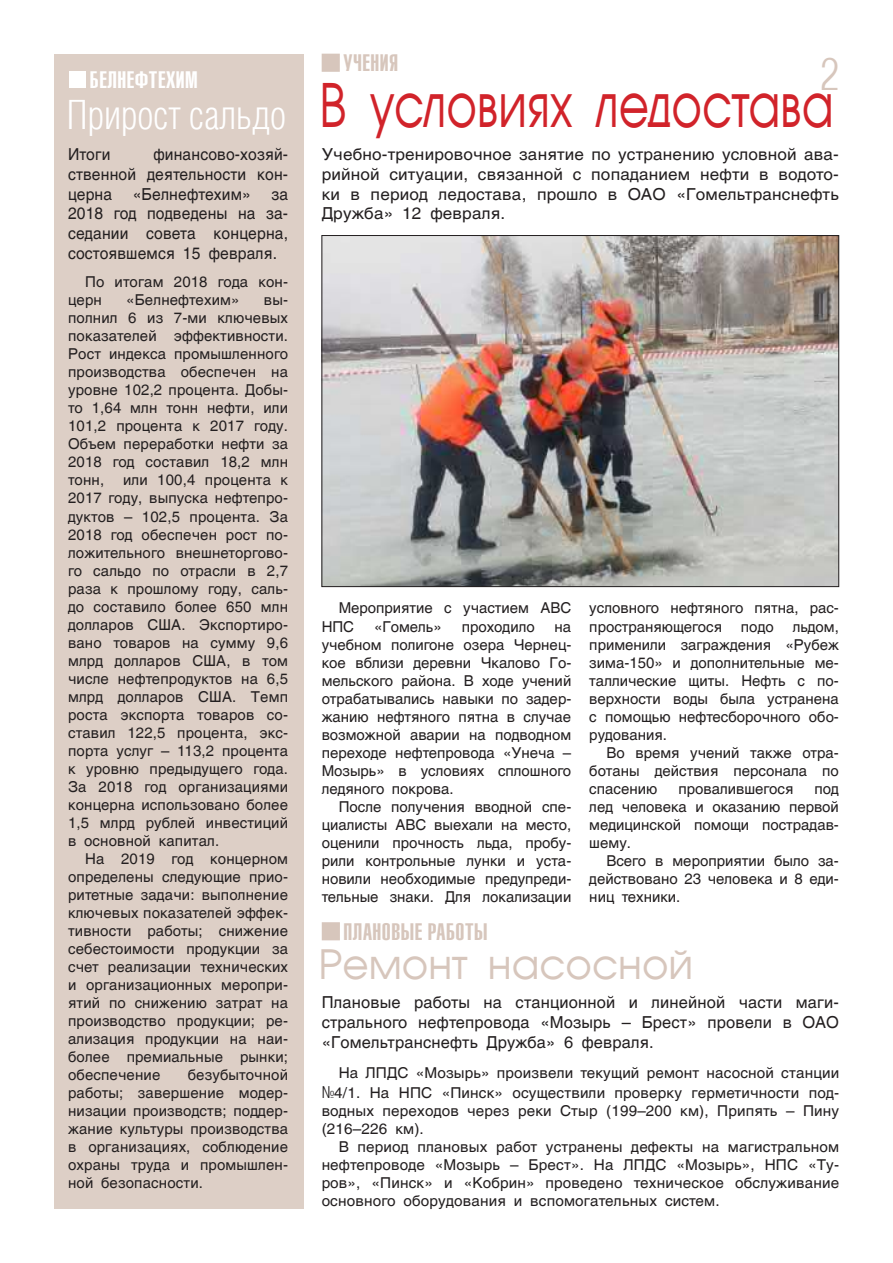
<style>
.page{position:relative;width:893px;height:1263px;background:#fff}
.page>*{position:absolute;margin:0;border:0;box-sizing:border-box;transform-origin:0 0}
.t1{font:60px "AG Avant Garde Cyr";color:#d1232a;scale:.78 1}
.t2{font:300 45px "Helios Cond";color:#d7c6bc}
.t3{font:40.5px "AG Avant Garde Cyr";color:#d7c6bc}
.t4{font:300 40.5px "Helios Cond";color:#fff;scale:.96 1}
.t5{font:23.55px "Helios Ultra Compressed";letter-spacing:.02em;color:#d7c6bc;scale:1.15 1}
.t6{font:23.55px "Helios Ultra Compressed";letter-spacing:.02em;color:#fff;scale:1.15 1}
.t7{font:16.5px/19.8px "AG Helvetica Cyr Roman";letter-spacing:.01em;color:#231f20;text-align:justify;scale:1.04 1}
.t8{font:16.5px/19.8px "AG Helvetica Cyr Roman";letter-spacing:.01em;color:#231f20;text-align:justify;scale:.95 1}
.t9{font:16.5px/19.8px "AG Helvetica Cyr Roman";letter-spacing:.01em;color:#231f20;text-align:justify}
.t10{font:15px/18px "AG Helvetica Cyr Roman";color:#231f20;text-align:justify}
.s1{font-family:"Helios Cond";font-weight:300;font-size:16.5px}
</style>
<div class="page">
<div style="left:322px;top:54px;width:18px;height:18px;background:#d7c6bc;border:2px solid #d7c6bc"></div>
<div style="left:54px;top:54px;width:250px;height:1155px;background:#ddcfc6"></div>
<div style="left:69px;top:71px;width:17px;height:17px;background:#fff"></div>
<img style="left:324px;top:237px;width:513px;height:348px">
<div style="left:322px;top:922px;width:18px;height:18px;background:#d7c6bc"></div>
<p class="t6" style="left:90px;top:66px;width:95px">БЕЛНЕФТЕХИМ</p>
<p class="t4" style="left:67px;top:93px;width:230px">Прирост сальдо</p>
<p class="t8" style="left:68px;top:144px;width:46px">Итоги</p>
<p class="t8" style="left:68px;top:144px;width:233px;text-indent:85px">финансово-хозяй&shy;ственной деятельности кон&shy;церна «Белнефтехим» за 2018 год подведены на за&shy;седании совета концерна, состоявшемся 15 февраля.</p>
<p class="t10" style="left:68px;top:273px;width:222px;text-indent:17px">По итогам 2018 года кон&shy;церн</p>
<p class="t10" style="left:126px;top:291px;width:115px">«Белнефтехим»</p>
<p class="t10" style="left:68px;top:291px;width:222px;text-indent:196px">вы&shy;полнил 6 из 7-ми ключевых показателей эффективности.<br>Рост индекса промышленного производства обеспечен на уровне 102,2 процента. Добы&shy;то 1,64 млн тонн нефти, или 101,2 процента к 2017 году.<br>Объем переработки нефти за 2018 год составил 18,2 млн тонн,</p>
<p class="t10" style="left:68px;top:471px;width:222px;text-indent:55px">или 100,4 процента к 2017 году, выпуска нефтепро&shy;дуктов – 102,5 процента. За 2018 год обеспечен рост по&shy;ложительного внешнеторгово&shy;го сальдо по отрасли в 2,7 раза к прошлому году, саль&shy;до составило более 650 млн долларов США. Экспортиро&shy;вано товаров на сумму 9,6 млрд долларов США, в том числе нефтепродуктов на 6,5 млрд долларов США. Темп роста экспорта товаров со&shy;ставил 122,5 процента, экс&shy;порта услуг – 113,2 процента к уровню предыдущего года.<br>За 2018 год организациями концерна использовано более 1,5 млрд рублей инвестиций в основной капитал.</p>
<p class="t10" style="left:68px;top:849px;width:222px;text-indent:17px">На 2019 год концерном определены следующие прио&shy;ритетные задачи: выполнение ключевых показателей эффек&shy;тивности работы; снижение себестоимости продукции за счет реализации технических и организационных меропри&shy;ятий по снижению затрат на производство продукции; ре&shy;ализация продукции на наи&shy;более премиальные рынки; обеспечение</p>
<p class="t10" style="left:68px;top:1065px;width:222px;text-indent:120px">безубыточной работы; завершение модер&shy;низации производств; поддер&shy;жание культуры производства в организациях, соблюдение охраны труда и промышлен&shy;ной безопасности.</p>
<p class="t5" style="left:343px;top:49px;width:49px">УЧЕНИЯ</p>
<p class="t2" style="left:820px;top:49px;width:21px">2</p>
<p class="t1" style="left:320px;top:71px;width:661px">В условиях ледостава</p>
<p class="t7" style="left:322px;top:144px;width:499px">Учебно-тренировочное занятие по устранению условной ава&shy;рийной ситуации, связанной с попаданием нефти в водото&shy;ки в период ледостава, прошло в ОАО «Гомельтранснефть Дружба» 12 февраля.</p>
<p class="t10" style="left:322px;top:599px;width:251px;text-indent:17px">Мероприятие с участием АВС<br>НПС</p>
<p class="t10" style="left:374px;top:617px;width:69px">«Гомель»</p>
<p class="t10" style="left:462px;top:617px;width:74px">проходило</p>
<p class="t10" style="left:322px;top:617px;width:251px;text-indent:233px">на учебном полигоне озера Чернец&shy;кое вблизи деревни Чкалово Го&shy;мельского района. В ходе учений отрабатывались навыки по задер&shy;жанию нефтяного пятна в случае возможной аварии на подводном переходе нефтепровода «Унеча – Мозырь» в условиях сплошного ледяного покрова.</p>
<p class="t10" style="left:322px;top:797px;width:251px;text-indent:17px">После получения вводной спе&shy;циалисты АВС выехали на место, оценили прочность льда, пробу&shy;рили контрольные лунки и уста&shy;новили необходимые предупреди&shy;тельные знаки. Для локализации</p>
<p class="t10" style="left:589px;top:599px;width:251px">условного нефтяного пятна, рас&shy;пространяющегося</p>
<p class="t10" style="left:589px;top:617px;width:251px;text-indent:203px">льдом, применили заграждения «Рубеж зима-150» и дополнительные ме&shy;таллические щиты. Нефть с по&shy;верхности воды была устранена с помощью нефтесборочного обо&shy;рудования.</p>
<p class="t10" style="left:589px;top:743px;width:251px;text-indent:17px">Во время учений также отра&shy;ботаны действия персонала по спасению</p>
<p class="t10" style="left:741px;top:617px;width:34px">подо</p>
<p class="t10" style="left:589px;top:779px;width:251px;text-indent:225px">под лед человека и оказанию первой медицинской помощи пострадав&shy;шему.</p>
<p class="t10" style="left:589px;top:851px;width:251px;text-indent:17px">Всего в мероприятии было за&shy;действовано 23 человека и 8 еди&shy;ниц техники.</p>
<p class="t10" style="left:678px;top:779px;width:116px">провалившегося</p>
<p class="t5" style="left:344px;top:918px;width:127px">ПЛАНОВЫЕ РАБОТЫ</p>
<p class="t3" style="left:318px;top:942px;width:376px">Ремонт насосной</p>
<p class="t9" style="left:322px;top:993px;width:519px">Плановые работы на станционной и линейной части маги&shy;стрального нефтепровода «Мозырь – Брест» провели в ОАО «Гомельтранснефть Дружба» 6 февраля.</p>
<p class="t10" style="left:322px;top:1063px;width:519px;line-height:19.8px;text-align:right">На ЛПДС «Мозырь» произвели текущий ремонт насосной станции <span class="s1">№</span>4/1. На НПС «Пинск» осуществили проверку герметичности под-</p>
<p class="t10" style="left:322px;top:1101px;width:519px">водных переходов через реки Стыр (199–200 км), Припять – Пину (216–226 км).</p>
<p class="t10" style="left:322px;top:1137px;width:519px;text-indent:17px">В период плановых работ устранены дефекты на магистральном нефтепроводе «Мозырь – Брест». На ЛПДС «Мозырь», НПС «Ту&shy;ров», «Пинск» и «Кобрин» проведено техническое обслуживание основного оборудования и вспомогательных систем.</p>
</div>
